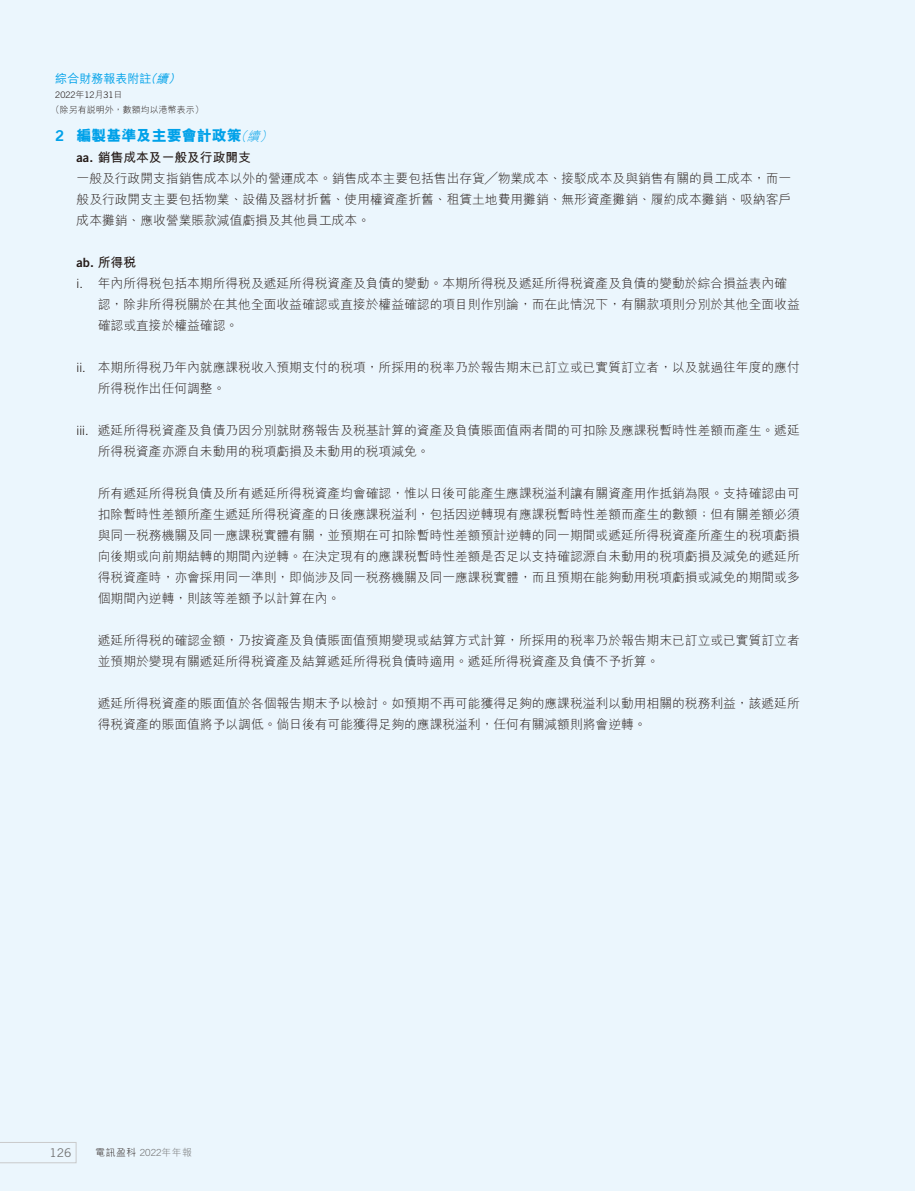
<style>
.page{position:relative;width:915px;height:1191px;background:#fff}
.page>*{position:absolute;margin:0;border:0;box-sizing:border-box;transform-origin:0 0}
.t1{font:800 15px "M Hei HK";color:#00a1e9}
.t2{font:300 12.75px/21px "M Hei HK";color:#231916}
.t3{font:12.75px "Trade Gothic LT Std Bd 2";color:#231916}
.t4{font:500 12px "M Hei HK";color:#00a1e9}
.t5{font:12px "Trade Gothic LT Std";color:#727272}
.t6{font:300 9.75px "M Hei HK";letter-spacing:.05em;color:#231916}
.t7{font:300 9px "M Hei HK";color:#231916}
.t8{font:300 9px "Trade Gothic LT Std";color:#231916}
.s1{font-style:italic}
.s2{font-family:"M Hei HK"}
.s3{font-family:"Trade Gothic LT Std Bd 2";font-weight:400}
.s4{font-weight:300;font-style:italic;font-size:12.75px}
.s5{font-weight:700}
.s6{font-family:"M Hei HK";font-weight:700}
.s7{font-family:"Trade Gothic LT Std"}
.s8{font-family:"Trade Gothic LT Std";color:#727272}
.s9{color:#727272}
</style>
<div class="page">
<div style="left:0;top:0;width:914px;height:1191px;background:#ebf6fd"></div>
<svg style="left:0;top:1142px;width:76px;height:21px"></svg>
<p class="t4" style="left:55px;top:70px;width:130px">綜合財務報表附註<span class="s1">（續）</span></p>
<p class="t8" style="left:55px;top:89px;width:69px">2022<span class="s2">年</span>12<span class="s2">月</span>31<span class="s2">日</span></p>
<p class="t7" style="left:51px;top:103px;width:155px">（除另有說明外，數額均以港幣表示）</p>
<p class="t1" style="left:55px;top:125px;width:223px"><span class="s3">2</span> 編製基準及主要會計政策<span class="s4">（續）</span></p>
<p class="t2" style="left:77px;top:147px;width:716px"><span class="s3">aa.</span> <span class="s5">銷售成本及一般及行政開支<br></span>一般及行政開支指銷售成本以外的營運成本。銷售成本主要包括售出存貨╱物業成本、接駁成本及與銷售有關的員工成本，而一般及行政開支主要包括物業、設備及器材折舊、使用權資產折舊、租賃土地費用攤銷、無形資產攤銷、履約成本攤銷、吸納客戶成本攤銷、應收營業賬款減值虧損及其他員工成本。</p>
<p class="t3" style="left:77px;top:255px;width:61px">ab. <span class="s6">所得稅</span></p>
<p class="t2" style="left:98px;top:273px;width:703px;text-indent:-21px"><span class="s7">i.</span> 年內所得稅包括本期所得稅及遞延所得稅資產及負債的變動。本期所得稅及遞延所得稅資產及負債的變動於綜合損益表內確認，除非所得稅關於在其他全面收益確認或直接於權益確認的項目則作別論，而在此情況下，有關款項則分別於其他全面收益確認或直接於權益確認。</p>
<p class="t2" style="left:98px;top:357px;width:703px;text-indent:-21px"><span class="s7">ii.</span> 本期所得稅乃年內就應課稅收入預期支付的稅項，所採用的稅率乃於報告期末已訂立或已實質訂立者，以及就過往年度的應付所得稅作出任何調整。</p>
<p class="t2" style="left:98px;top:420px;width:703px;text-indent:-21px"><span class="s7">iii.</span> 遞延所得稅資產及負債乃因分別就財務報告及稅基計算的資產及負債賬面值兩者間的可扣除及應課稅暫時性差額而產生。遞延所得稅資產亦源自未動用的稅項虧損及未動用的稅項減免。</p>
<p class="t2" style="left:98px;top:483px;width:703px;text-align:justify">所有遞延所得稅負債及所有遞延所得稅資產均會確認，惟以日後可能產生應課稅溢利讓有關資產用作抵銷為限。支持確認由可扣除暫時性差額所產生遞延所得稅資產的日後應課稅溢利，包括因逆轉現有應課稅暫時性差額而產生的數額；但有關差額必須與同一稅務機關及同一應課稅實體有關，並預期在可扣除暫時性差額預計逆轉的同一期間或遞延所得稅資產所產生的稅項虧損向後期或向前期結轉的期間內逆轉。在決定現有的應課稅暫時性差額是否足以支持確認源自未動用的稅項虧損及減免的遞延所得稅資產時，亦會採用同一準則，即倘涉及同一稅務機關及同一應課稅實體，而且預期在能夠動用稅項虧損或減免的期間或多個期間內逆轉，則該等差額予以計算在內。</p>
<p class="t2" style="left:98px;top:630px;width:703px">遞延所得稅的確認金額，乃按資產及負債賬面值預期變現或結算方式計算，所採用的稅率乃於報告期末已訂立或已實質訂立者並預期於變現有關遞延所得稅資產及結算遞延所得稅負債時適用。遞延所得稅資產及負債不予折算。</p>
<p class="t2" style="left:98px;top:693px;width:703px">遞延所得稅資產的賬面值於各個報告期末予以檢討。如預期不再可能獲得足夠的應課稅溢利以動用相關的稅務利益，該遞延所得稅資產的賬面值將予以調低。倘日後有可能獲得足夠的應課稅溢利，任何有關減額則將會逆轉。</p>
<p class="t5" style="left:49px;top:1145px;width:23px">126</p>
<p class="t6" style="left:96px;top:1145px;width:98px">電訊盈科 <span class="s8">2022</span><span class="s9">年年報</span></p>
</div>
